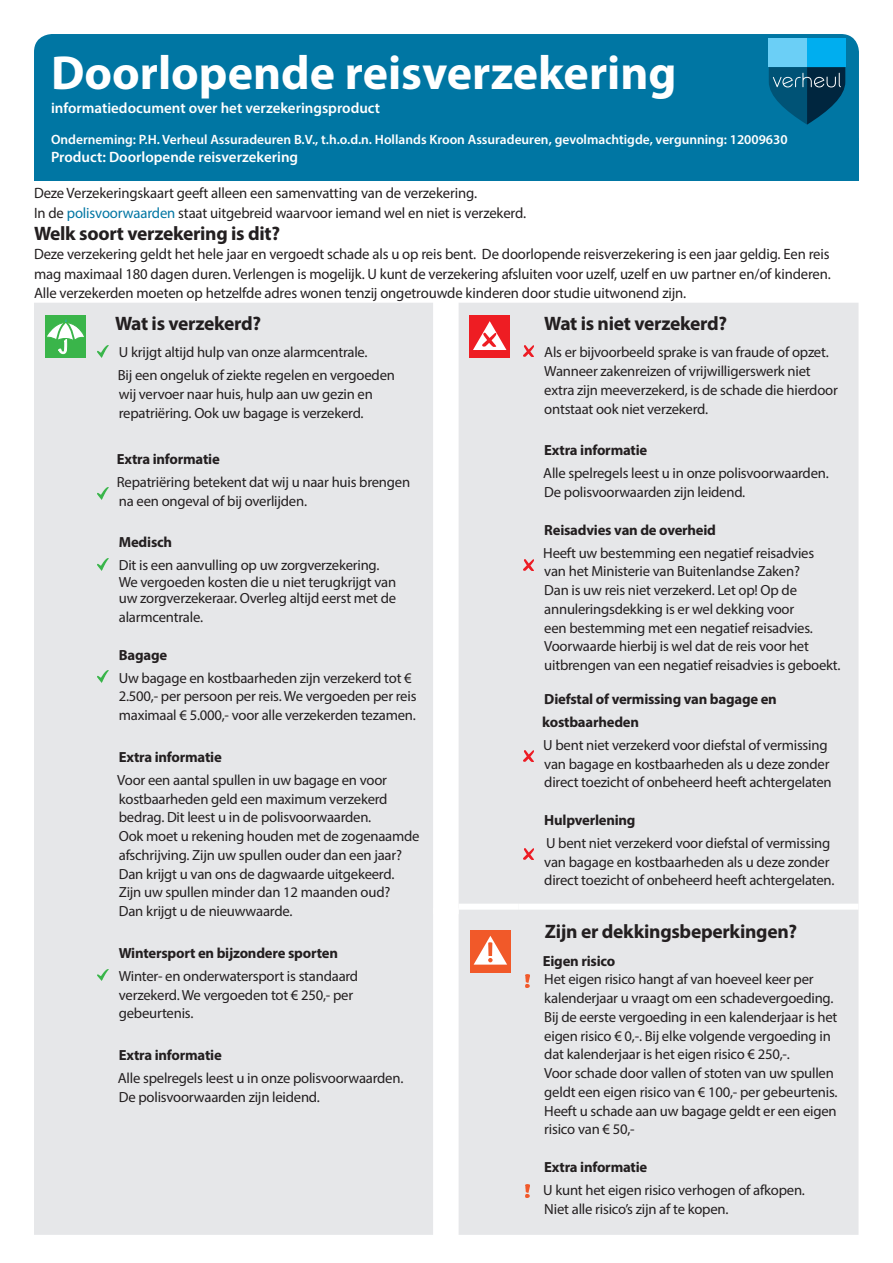
<style>
.page{position:relative;width:893px;height:1263px;background:#fff}
.page>*{position:absolute;margin:0;border:0;box-sizing:border-box;transform-origin:0 0}
.Form_title{font:700 48px "Myriad Pro";color:#fff}
.Cover_subhead{font:700 19.5px "Myriad Pro";letter-spacing:-.015em;color:#231f20}
.Form_intro{font:700 19.5px "Myriad Pro";letter-spacing:-.015em;color:#231f20}
.Form_intro-2{font:15px/19.5px "Myriad Pro";letter-spacing:-.01em;color:#231f20}
.Form_sub_title{font:600 15px "Myriad Pro";color:#fff}
.Company_Product_head{font:600 15px "Myriad Pro";color:#fff}
.Covered_bullets{font:14.7px/18.8px "Myriad Pro";letter-spacing:-.015em;color:#231f20}
.Covered_bullets-2{font:700 14.7px "Myriad Pro";letter-spacing:-.015em;color:#231f20}
.Company_Product_head-2{font:600 13.5px "Myriad Pro";color:#fff}
.s1{color:#0076a3}
.s2{font-weight:700}
</style>
<div class="page">
<div style="left:34px;top:34px;width:825px;height:147px;background:#0076a3;border-radius:18px"></div>
<div style="left:34px;top:303px;width:824px;height:932px;background:#e6e7e9"></div>
<div style="left:459px;top:904px;width:60px;height:6px;background:#fff"></div>
<div style="left:519px;top:904px;width:339px;height:6px;background:#fff"></div>
<div style="left:433px;top:908px;width:26px;height:6px;background:#fff"></div>
<div style="left:45px;top:315px;width:41px;height:43px;background:#3ab54a"></div>
<svg style="left:47px;top:319px;width:37px;height:35px"></svg>
<svg style="left:98px;top:345px;width:10px;height:12px"></svg>
<svg style="left:98px;top:558px;width:10px;height:12px"></svg>
<svg style="left:98px;top:671px;width:10px;height:12px"></svg>
<svg style="left:98px;top:969px;width:10px;height:12px"></svg>
<div style="left:469px;top:315px;width:41px;height:43px;background:#ee1d23"></div>
<svg style="left:473px;top:321px;width:33px;height:29px"></svg>
<svg style="left:523px;top:345px;width:11px;height:11px"></svg>
<svg style="left:769px;top:39px;width:76px;height:86px"></svg>
<svg style="left:98px;top:487px;width:11px;height:12px"></svg>
<div style="left:470px;top:930px;width:41px;height:43px;background:#f15929"></div>
<svg style="left:474px;top:936px;width:33px;height:28px"></svg>
<svg style="left:523px;top:559px;width:11px;height:11px"></svg>
<svg style="left:523px;top:750px;width:11px;height:11px"></svg>
<svg style="left:523px;top:848px;width:11px;height:11px"></svg>
<svg style="left:526px;top:974px;width:4px;height:13px"></svg>
<svg style="left:526px;top:1184px;width:4px;height:13px"></svg>
<p class="Form_title" style="left:51px;top:41px;width:627px">Doorlopende reisverzekering</p>
<p class="Form_sub_title" style="left:51px;top:98px;width:331px">informatiedocument over het verzekeringsproduct</p>
<p class="Company_Product_head-2" style="left:51px;top:131px;width:738px">Onderneming: P.H. Verheul Assuradeuren B.V., t.h.o.d.n. Hollands Kroon Assuradeuren, gevolmachtigde, vergunning: 12009630</p>
<p class="Company_Product_head" style="left:51px;top:147px;width:249px">Product: Doorlopende reisverzekering</p>
<p class="Form_intro-2" style="left:34px;top:183px;width:494px">Deze Verzekeringskaart geeft alleen een samenvatting van de verzekering.<br>In de <span class="s1">polisvoorwaarden</span> staat uitgebreid waarvoor iemand wel en niet is verzekerd.</p>
<p class="Form_intro" style="left:34px;top:220px;width:247px">Welk soort verzekering is dit?</p>
<p class="Form_intro-2" style="left:34px;top:244px;width:798px;text-align:justify">Deze verzekering geldt het hele jaar en vergoedt schade als u op reis bent. De doorlopende reisverzekering is een jaar geldig. Een reis mag maximaal 180 dagen duren. Verlengen is mogelijk. U kunt de verzekering afsluiten voor uzelf, uzelf en uw partner en/of kinderen.<br>Alle verzekerden moeten op hetzelfde adres wonen tenzij ongetrouwde kinderen door studie uitwonend zijn.</p>
<p class="Cover_subhead" style="left:115px;top:311px;width:148px">Wat is verzekerd?</p>
<p class="Covered_bullets" style="left:119px;top:343px;width:250px">U krijgt altijd hulp van onze alarmcentrale.</p>
<p class="Covered_bullets" style="left:118px;top:366px;width:279px">Bij een ongeluk of ziekte regelen en vergoeden wij vervoer naar huis, hulp aan uw gezin en repatriëring. Ook uw bagage is verzekerd.</p>
<p class="Covered_bullets-2" style="left:117px;top:449px;width:104px">Extra informatie</p>
<p class="Covered_bullets" style="left:117px;top:472px;width:295px">Repatriëring betekent dat wij u naar huis brengen na een ongeval of bij overlijden.</p>
<p class="Covered_bullets-2" style="left:119px;top:533px;width:55px">Medisch</p>
<p class="Covered_bullets" style="left:119px;top:557px;width:279px;line-height:16.5px">Dit is een aanvulling op uw zorgverzekering.<br>We vergoeden kosten die u niet terugkrijgt van uw zorgverzekeraar. Overleg altijd eerst met de</p>
<p class="Covered_bullets" style="left:119px;top:608px;width:86px">alarmcentrale.</p>
<p class="Covered_bullets-2" style="left:119px;top:645px;width:50px">Bagage</p>
<p class="Covered_bullets" style="left:119px;top:668px;width:299px">Uw bagage en kostbaarheden zijn verzekerd tot €<br>2.500,- per persoon per reis. We vergoeden per reis maximaal € 5.000,- voor alle verzekerden tezamen.</p>
<p class="Covered_bullets-2" style="left:119px;top:747px;width:104px">Extra informatie</p>
<p class="Covered_bullets" style="left:117px;top:770px;width:304px">Voor een aantal spullen in uw bagage en voor kostbaarheden geld een maximum verzekerd bedrag. Dit leest u in de polisvoorwaarden.<br>Ook moet u rekening houden met de zogenaamde afschrijving. Zijn uw spullen ouder dan een jaar?<br>Dan krijgt u van ons de dagwaarde uitgekeerd.<br>Zijn uw spullen minder dan 12 maanden oud?<br>Dan krijgt u de nieuwwaarde.</p>
<p class="Covered_bullets-2" style="left:119px;top:943px;width:221px">Wintersport en bijzondere sporten</p>
<p class="Covered_bullets" style="left:119px;top:966px;width:241px">Winter- en onderwatersport is standaard verzekerd. We vergoeden tot € 250,- per gebeurtenis.</p>
<p class="Covered_bullets-2" style="left:119px;top:1046px;width:104px">Extra informatie</p>
<p class="Covered_bullets" style="left:118px;top:1069px;width:287px">Alle spelregels leest u in onze polisvoorwaarden.<br>De polisvoorwaarden zijn leidend.</p>
<p class="Cover_subhead" style="left:544px;top:311px;width:184px">Wat is niet verzekerd?</p>
<p class="Covered_bullets" style="left:544px;top:343px;width:295px">Als er bijvoorbeeld sprake is van fraude of opzet.<br>Wanneer zakenreizen of vrijwilligerswerk niet extra zijn meeverzekerd, is de schade die hierdoor ontstaat ook niet verzekerd.</p>
<p class="Covered_bullets-2" style="left:544px;top:441px;width:104px">Extra informatie</p>
<p class="Covered_bullets" style="left:543px;top:464px;width:287px">Alle spelregels leest u in onze polisvoorwaarden.<br>De polisvoorwaarden zijn leidend.</p>
<p class="Covered_bullets-2" style="left:544px;top:520px;width:173px">Reisadvies van de overheid</p>
<p class="Covered_bullets" style="left:543px;top:543px;width:299px">Heeft uw bestemming een negatief reisadvies<br>van het Ministerie van Buitenlandse Zaken?<br>Dan is uw reis niet verzekerd. Let op! Op de annuleringsdekking is er wel dekking voor<br>een bestemming met een negatief reisadvies.<br>Voorwaarde hierbij is wel dat de reis voor het uitbrengen van een negatief reisadvies is geboekt.</p>
<p class="Covered_bullets-2" style="left:544px;top:689px;width:234px">Diefstal of vermissing van bagage en</p>
<p class="Covered_bullets-2" style="left:542px;top:712px;width:98px">kostbaarheden</p>
<p class="Covered_bullets" style="left:543px;top:735px;width:290px">U bent niet verzekerd voor diefstal of vermissing van bagage en kostbaarheden als u deze zonder direct toezicht of onbeheerd heeft achtergelaten</p>
<p class="Covered_bullets-2" style="left:544px;top:810px;width:93px">Hulpverlening</p>
<p class="Covered_bullets" style="left:544px;top:833px;width:292px">U bent niet verzekerd voor diefstal of vermissing van bagage en kostbaarheden als u deze zonder direct toezicht of onbeheerd heeft achtergelaten.</p>
<p class="Cover_subhead" style="left:545px;top:919px;width:254px">Zijn er dekkingsbeperkingen?</p>
<p class="Covered_bullets" style="left:543px;top:951px;width:296px"><span class="s2">Eigen risico<br></span>Het eigen risico hangt af van hoeveel keer per kalenderjaar u vraagt om een schadevergoeding.<br>Bij de eerste vergoeding in een kalenderjaar is het eigen risico € 0,-. Bij elke volgende vergoeding in dat kalenderjaar is het eigen risico € 250,-.<br>Voor schade door vallen of stoten van uw spullen geldt een eigen risico van € 100,- per gebeurtenis.<br>Heeft u schade aan uw bagage geldt er een eigen risico van € 50,-</p>
<p class="Covered_bullets-2" style="left:544px;top:1157px;width:104px">Extra informatie</p>
<p class="Covered_bullets" style="left:543px;top:1180px;width:263px">U kunt het eigen risico verhogen of afkopen.<br>Niet alle risico’s zijn af te kopen.</p>
</div>
